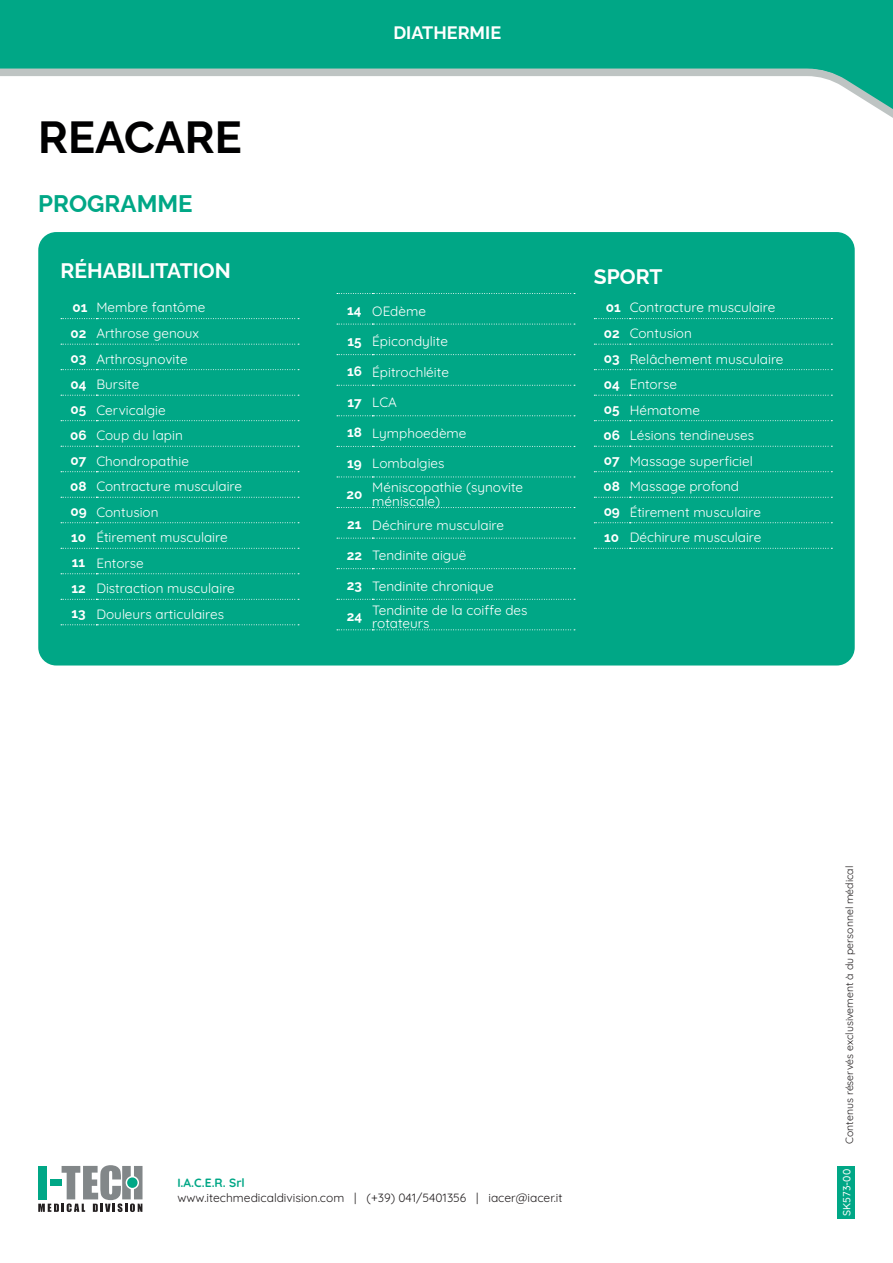
<style>
.page{position:relative;width:893px;height:1263px;background:#fff}
.page>*{position:absolute;margin:0;border:0;box-sizing:border-box;transform-origin:0 0}
.t1{font:700 45px "Raleway";color:#000001}
.t2{font:700 24px "Raleway";color:#00a786}
.t3{font:700 21px "Raleway";color:#fff}
.t4{font:700 18px "Raleway";color:#fff}
.t5{font:13.5px/13.5px "Quicksand";color:#fff}
.t6{font:700 13.5px "Raleway";color:#fff}
.t7{font:12px "Quicksand";color:#231f20}
.t8{font:700 12px "Quicksand";color:#00a786}
.t9{font:10.5px "Quicksand";color:#231f20}
.t10{font:500 10.5px "Quicksand";color:#fff}
</style>
<div class="page">
<div style="left:0;top:0;width:893px;height:65px;background:#00a786"></div>
<svg style="left:0;top:65px;width:893px;height:53px"></svg>
<svg style="left:38px;top:1165px;width:105px;height:47px"></svg>
<div style="left:837px;top:1166px;width:18px;height:53px;background:#00a786"></div>
<div style="left:38px;top:232px;width:817px;height:433px;background:#00a786;border-radius:18px"></div>
<svg style="left:61px;top:318px;width:238px;height:1px"></svg>
<svg style="left:61px;top:344px;width:238px;height:1px"></svg>
<svg style="left:61px;top:369px;width:238px;height:1px"></svg>
<svg style="left:61px;top:395px;width:238px;height:1px"></svg>
<svg style="left:61px;top:420px;width:238px;height:1px"></svg>
<svg style="left:61px;top:446px;width:238px;height:1px"></svg>
<svg style="left:61px;top:471px;width:238px;height:1px"></svg>
<svg style="left:61px;top:497px;width:238px;height:1px"></svg>
<svg style="left:61px;top:522px;width:238px;height:1px"></svg>
<svg style="left:61px;top:548px;width:238px;height:1px"></svg>
<svg style="left:61px;top:573px;width:238px;height:1px"></svg>
<svg style="left:61px;top:599px;width:238px;height:1px"></svg>
<svg style="left:61px;top:624px;width:238px;height:1px"></svg>
<svg style="left:594px;top:318px;width:238px;height:1px"></svg>
<svg style="left:594px;top:344px;width:238px;height:1px"></svg>
<svg style="left:594px;top:369px;width:238px;height:1px"></svg>
<svg style="left:594px;top:395px;width:238px;height:1px"></svg>
<svg style="left:594px;top:420px;width:238px;height:1px"></svg>
<svg style="left:594px;top:446px;width:238px;height:1px"></svg>
<svg style="left:594px;top:471px;width:238px;height:1px"></svg>
<svg style="left:594px;top:497px;width:238px;height:1px"></svg>
<svg style="left:594px;top:522px;width:238px;height:1px"></svg>
<svg style="left:594px;top:548px;width:238px;height:1px"></svg>
<svg style="left:337px;top:293px;width:238px;height:1px"></svg>
<svg style="left:337px;top:324px;width:238px;height:1px"></svg>
<svg style="left:337px;top:354px;width:238px;height:1px"></svg>
<svg style="left:337px;top:385px;width:238px;height:1px"></svg>
<svg style="left:337px;top:415px;width:238px;height:1px"></svg>
<svg style="left:337px;top:446px;width:238px;height:1px"></svg>
<svg style="left:337px;top:477px;width:238px;height:1px"></svg>
<svg style="left:337px;top:507px;width:238px;height:1px"></svg>
<svg style="left:337px;top:538px;width:238px;height:1px"></svg>
<svg style="left:337px;top:568px;width:238px;height:1px"></svg>
<svg style="left:337px;top:599px;width:238px;height:1px"></svg>
<svg style="left:337px;top:629px;width:238px;height:1px"></svg>
<p class="t1" style="left:38px;top:101px;width:205px">REACARE</p>
<p class="t2" style="left:38px;top:185px;width:156px">PROGRAMME</p>
<p class="t4" style="left:393px;top:18px;width:109px">DIATHERMIE</p>
<p class="t3" style="left:61px;top:254px;width:172px">RÉHABILITATION</p>
<p class="t3" style="left:594px;top:259px;width:70px">SPORT</p>
<p class="t6" style="left:347px;top:300px;width:16px">14</p>
<p class="t5" style="left:372px;top:303px;width:55px">OEdème</p>
<p class="t6" style="left:347px;top:330px;width:16px">15</p>
<p class="t5" style="left:372px;top:333px;width:77px">Épicondylite</p>
<p class="t6" style="left:347px;top:361px;width:16px">16</p>
<p class="t5" style="left:372px;top:364px;width:78px">Épitrochléite</p>
<p class="t6" style="left:347px;top:391px;width:16px">17</p>
<p class="t5" style="left:372px;top:394px;width:26px">LCA</p>
<p class="t6" style="left:347px;top:422px;width:16px">18</p>
<p class="t5" style="left:372px;top:425px;width:96px">Lymphoedème</p>
<p class="t6" style="left:347px;top:452px;width:16px">19</p>
<p class="t5" style="left:372px;top:455px;width:74px">Lombalgies</p>
<p class="t6" style="left:346px;top:483px;width:17px">20</p>
<p class="t5" style="left:372px;top:479px;width:152px">Méniscopathie (synovite méniscale)</p>
<p class="t6" style="left:347px;top:514px;width:16px">21</p>
<p class="t5" style="left:372px;top:517px;width:133px">Déchirure musculaire</p>
<p class="t6" style="left:347px;top:544px;width:17px">22</p>
<p class="t5" style="left:372px;top:547px;width:96px">Tendinite aiguë</p>
<p class="t6" style="left:347px;top:575px;width:17px">23</p>
<p class="t5" style="left:372px;top:578px;width:123px">Tendinite chronique</p>
<p class="t6" style="left:347px;top:605px;width:17px">24</p>
<p class="t5" style="left:372px;top:602px;width:157px">Tendinite de la coiffe des rotateurs</p>
<p class="t6" style="left:606px;top:296px;width:16px">01</p>
<p class="t5" style="left:630px;top:300px;width:147px">Contracture musculaire</p>
<p class="t6" style="left:604px;top:322px;width:17px">02</p>
<p class="t5" style="left:630px;top:325px;width:64px">Contusion</p>
<p class="t6" style="left:604px;top:348px;width:17px">03</p>
<p class="t5" style="left:630px;top:351px;width:155px">Relâchement musculaire</p>
<p class="t6" style="left:604px;top:373px;width:17px">04</p>
<p class="t5" style="left:630px;top:376px;width:49px">Entorse</p>
<p class="t6" style="left:604px;top:399px;width:17px">05</p>
<p class="t5" style="left:630px;top:402px;width:72px">Hématome</p>
<p class="t6" style="left:604px;top:424px;width:18px">06</p>
<p class="t5" style="left:630px;top:427px;width:126px">Lésions tendineuses</p>
<p class="t6" style="left:604px;top:450px;width:17px">07</p>
<p class="t5" style="left:630px;top:453px;width:125px">Massage superficiel</p>
<p class="t6" style="left:604px;top:475px;width:18px">08</p>
<p class="t5" style="left:630px;top:478px;width:111px">Massage profond</p>
<p class="t6" style="left:604px;top:501px;width:18px">09</p>
<p class="t5" style="left:630px;top:504px;width:133px">Étirement musculaire</p>
<p class="t6" style="left:604px;top:526px;width:16px">10</p>
<p class="t5" style="left:630px;top:529px;width:133px">Déchirure musculaire</p>
<p class="t6" style="left:73px;top:296px;width:16px">01</p>
<p class="t5" style="left:96px;top:300px;width:111px">Membre fantôme</p>
<p class="t6" style="left:71px;top:322px;width:17px">02</p>
<p class="t5" style="left:96px;top:325px;width:104px">Arthrose genoux</p>
<p class="t6" style="left:71px;top:348px;width:17px">03</p>
<p class="t5" style="left:96px;top:351px;width:93px">Arthrosynovite</p>
<p class="t6" style="left:70px;top:373px;width:17px">04</p>
<p class="t5" style="left:96px;top:376px;width:45px">Bursite</p>
<p class="t6" style="left:71px;top:399px;width:17px">05</p>
<p class="t5" style="left:96px;top:402px;width:71px">Cervicalgie</p>
<p class="t6" style="left:70px;top:424px;width:18px">06</p>
<p class="t5" style="left:96px;top:427px;width:88px">Coup du lapin</p>
<p class="t6" style="left:71px;top:450px;width:17px">07</p>
<p class="t5" style="left:96px;top:453px;width:94px">Chondropathie</p>
<p class="t6" style="left:70px;top:475px;width:18px">08</p>
<p class="t5" style="left:96px;top:478px;width:147px">Contracture musculaire</p>
<p class="t6" style="left:70px;top:501px;width:18px">09</p>
<p class="t5" style="left:96px;top:504px;width:64px">Contusion</p>
<p class="t6" style="left:71px;top:526px;width:16px">10</p>
<p class="t5" style="left:96px;top:529px;width:133px">Étirement musculaire</p>
<p class="t6" style="left:72px;top:552px;width:15px">11</p>
<p class="t5" style="left:96px;top:555px;width:49px">Entorse</p>
<p class="t6" style="left:71px;top:577px;width:16px">12</p>
<p class="t5" style="left:96px;top:580px;width:140px">Distraction musculaire</p>
<p class="t6" style="left:71px;top:603px;width:16px">13</p>
<p class="t5" style="left:96px;top:606px;width:129px">Douleurs articulaires</p>
<p class="t8" style="left:177px;top:1174px;width:69px">I.A.C.E.R. Srl</p>
<p class="t7" style="left:177px;top:1188px;width:387px">www.itechmedicaldivision.com | (+39) 041/5401356 | iacer@iacer.it</p>
<p class="t9" style="left:841px;top:1144px;width:280px;rotate:-90deg">Contenus réservés exclusivement à du personnel médical</p>
<p class="t10" style="left:838px;top:1216px;width:48px;rotate:-90deg">SK573-00</p>
</div>
